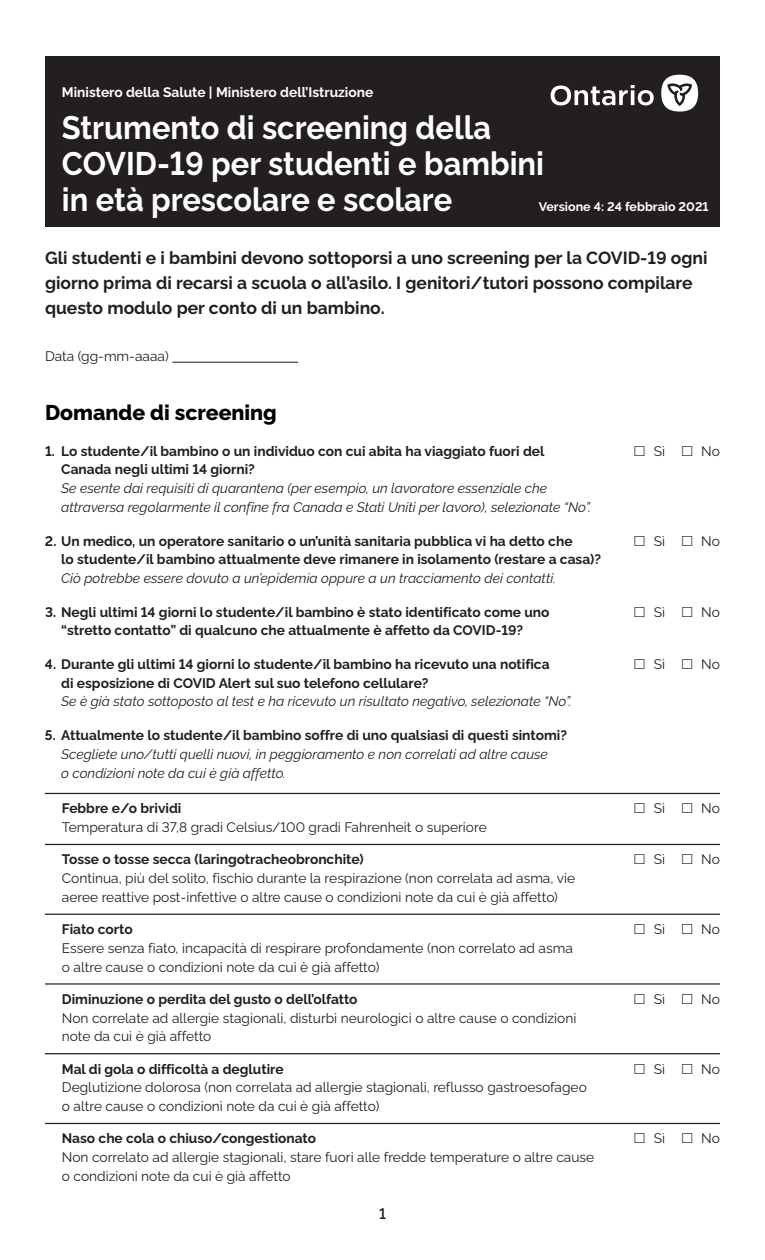
<style>
.page{position:relative;width:765px;height:1260px;background:#fff}
.page>*{position:absolute;margin:0;border:0;box-sizing:border-box;transform-origin:0 0}
.t1{font:700 32.5px/35.8px "Raleway";color:#fff;scale:.95 1}
.t2{font:800 21.25px "Raleway";color:#000}
.t3{font:700 17.5px/25px "Raleway";color:#231f20}
.t4{font:600 15px "Raleway";color:#231f20}
.first{font:13.75px/18.8px "Raleway";color:#231f20}
.first-2{font:700 13.75px/18.8px "Raleway";color:#231f20}
.t5{font:italic 13.75px/18.8px "Raleway";color:#231f20}
.t6{font:700 13.75px "Raleway";color:#fff}
.t7{font:700 12.5px "Raleway";color:#fff}
.s1{font-weight:700;font-style:normal}
.s2{font-weight:400;font-style:italic}
</style>
<div class="page">
<div style="left:45px;top:56px;width:675px;height:170px;background:#231f20"></div>
<div style="left:661px;top:75px;width:37px;height:37px;background:#fff;border-radius:50%"></div>
<svg style="left:667px;top:83px;width:25px;height:23px"></svg>
<svg style="left:551px;top:85px;width:103px;height:20px"></svg>
<hr style="left:172px;top:362px;width:126px;height:1px;background:#231f20">
<hr style="left:45px;top:793px;width:675px;height:1px;background:#231f20">
<hr style="left:45px;top:844px;width:675px;height:1px;background:#231f20">
<hr style="left:45px;top:914px;width:675px;height:1px;background:#231f20">
<hr style="left:45px;top:983px;width:675px;height:2px;background:#231f20">
<hr style="left:45px;top:1053px;width:675px;height:1px;background:#231f20">
<hr style="left:45px;top:1123px;width:675px;height:1px;background:#231f20">
<p class="t6" style="left:62px;top:82px;width:313px">Ministero della Salute | Ministero dell’Istruzione</p>
<h1 class="t1" style="left:62px;top:107px;width:509px">Strumento di screening della<br>COVID-19 per studenti e bambini in età prescolare e scolare</h1>
<p class="t7" style="left:539px;top:197px;width:171px">Versione 4: 24 febbraio 2021</p>
<p class="t3" style="left:45px;top:244px;width:664px">Gli studenti e i bambini devono sottoporsi a uno screening per la COVID-19 ogni giorno prima di recarsi a scuola o all’asilo. I genitori/tutori possono compilare questo modulo per conto di un bambino.</p>
<p class="first" style="left:45px;top:345px;width:125px">Data (gg-mm-aaaa)</p>
<h1 class="t2" style="left:45px;top:396px;width:233px">Domande di screening</h1>
<p class="first-2" style="left:45px;top:440px;width:501px">1. Lo studente/il bambino o un individuo con cui abita ha viaggiato fuori del</p>
<p class="first" style="left:654px;top:440px;width:13px">Sì</p>
<p class="first" style="left:701px;top:440px;width:20px">No</p>
<p class="t5" style="left:61px;top:459px;width:531px"><span class="s1">Canada negli ultimi 14 giorni?<br></span>Se esente dai requisiti di quarantena (per esempio, un lavoratore essenziale che attraversa regolarmente il confine fra Canada e Stati Uniti per lavoro), selezionate “No”.</p>
<p class="first-2" style="left:45px;top:530px;width:529px">2. Un medico, un operatore sanitario o un’unità sanitaria pubblica vi ha detto che</p>
<p class="first" style="left:654px;top:530px;width:13px">Sì</p>
<p class="first" style="left:701px;top:530px;width:20px">No</p>
<p class="first-2" style="left:61px;top:549px;width:541px">lo studente/il bambino attualmente deve rimanere in isolamento (restare a casa)?<br><span class="s2">Ciò potrebbe essere dovuto a un’epidemia oppure a un tracciamento dei contatti.</span></p>
<p class="first-2" style="left:45px;top:601px;width:506px">3. Negli ultimi 14 giorni lo studente/il bambino è stato identificato come uno</p>
<p class="first" style="left:654px;top:601px;width:13px">Sì</p>
<p class="first" style="left:701px;top:601px;width:20px">No</p>
<p class="first-2" style="left:61px;top:620px;width:463px">“stretto contatto” di qualcuno che attualmente è affetto da COVID-19?</p>
<p class="first-2" style="left:45px;top:653px;width:506px">4. Durante gli ultimi 14 giorni lo studente/il bambino ha ricevuto una notifica</p>
<p class="first" style="left:654px;top:653px;width:13px">Sì</p>
<p class="first" style="left:701px;top:653px;width:20px">No</p>
<p class="t5" style="left:61px;top:672px;width:512px"><span class="s1">di esposizione di COVID Alert sul suo telefono cellulare?<br></span>Se è già stato sottoposto al test e ha ricevuto un risultato negativo, selezionate “No”.</p>
<p class="t5" style="left:61px;top:724px;width:507px;text-indent:-16px"><span class="s1">5. Attualmente lo studente/il bambino soffre di uno qualsiasi di questi sintomi?<br></span>Scegliete uno/tutti quelli nuovi, in peggioramento e non correlati ad altre cause<br>o condizioni note da cui è già affetto.</p>
<p class="first-2" style="left:62px;top:798px;width:121px">Febbre e/o brividi</p>
<p class="first" style="left:654px;top:798px;width:13px">Sì</p>
<p class="first" style="left:701px;top:798px;width:20px">No</p>
<p class="first" style="left:62px;top:817px;width:426px">Temperatura di 37,8 gradi Celsius/100 gradi Fahrenheit o superiore</p>
<p class="first-2" style="left:62px;top:849px;width:303px">Tosse o tosse secca (laringotracheobronchite)</p>
<p class="first" style="left:654px;top:849px;width:13px">Sì</p>
<p class="first" style="left:701px;top:849px;width:20px">No</p>
<p class="first" style="left:62px;top:868px;width:515px">Continua, più del solito, fischio durante la respirazione (non correlata ad asma, vie aeree reattive post-infettive o altre cause o condizioni note da cui è già affetto)</p>
<p class="first-2" style="left:62px;top:919px;width:72px">Fiato corto</p>
<p class="first" style="left:654px;top:919px;width:13px">Sì</p>
<p class="first" style="left:701px;top:919px;width:20px">No</p>
<p class="first" style="left:62px;top:937px;width:513px">Essere senza fiato, incapacità di respirare profondamente (non correlato ad asma o altre cause o condizioni note da cui è già affetto)</p>
<p class="first-2" style="left:62px;top:988px;width:297px">Diminuzione o perdita del gusto o dell’olfatto</p>
<p class="first" style="left:654px;top:988px;width:13px">Sì</p>
<p class="first" style="left:701px;top:988px;width:20px">No</p>
<p class="first" style="left:62px;top:1007px;width:516px">Non correlate ad allergie stagionali, disturbi neurologici o altre cause o condizioni note da cui è già affetto</p>
<p class="first-2" style="left:62px;top:1058px;width:223px">Mal di gola o difficoltà a deglutire</p>
<p class="first" style="left:654px;top:1058px;width:13px">Sì</p>
<p class="first" style="left:701px;top:1058px;width:20px">No</p>
<p class="first" style="left:62px;top:1077px;width:527px">Deglutizione dolorosa (non correlata ad allergie stagionali, reflusso gastroesofageo o altre cause o condizioni note da cui è già affetto)</p>
<p class="first-2" style="left:62px;top:1128px;width:256px">Naso che cola o chiuso/congestionato</p>
<p class="first" style="left:654px;top:1128px;width:13px">Sì</p>
<p class="first" style="left:701px;top:1128px;width:20px">No</p>
<p class="first" style="left:62px;top:1147px;width:534px">Non correlato ad allergie stagionali, stare fuori alle fredde temperature o altre cause o condizioni note da cui è già affetto</p>
<p class="t4" style="left:379px;top:1202px;width:8px">1</p>
</div>
